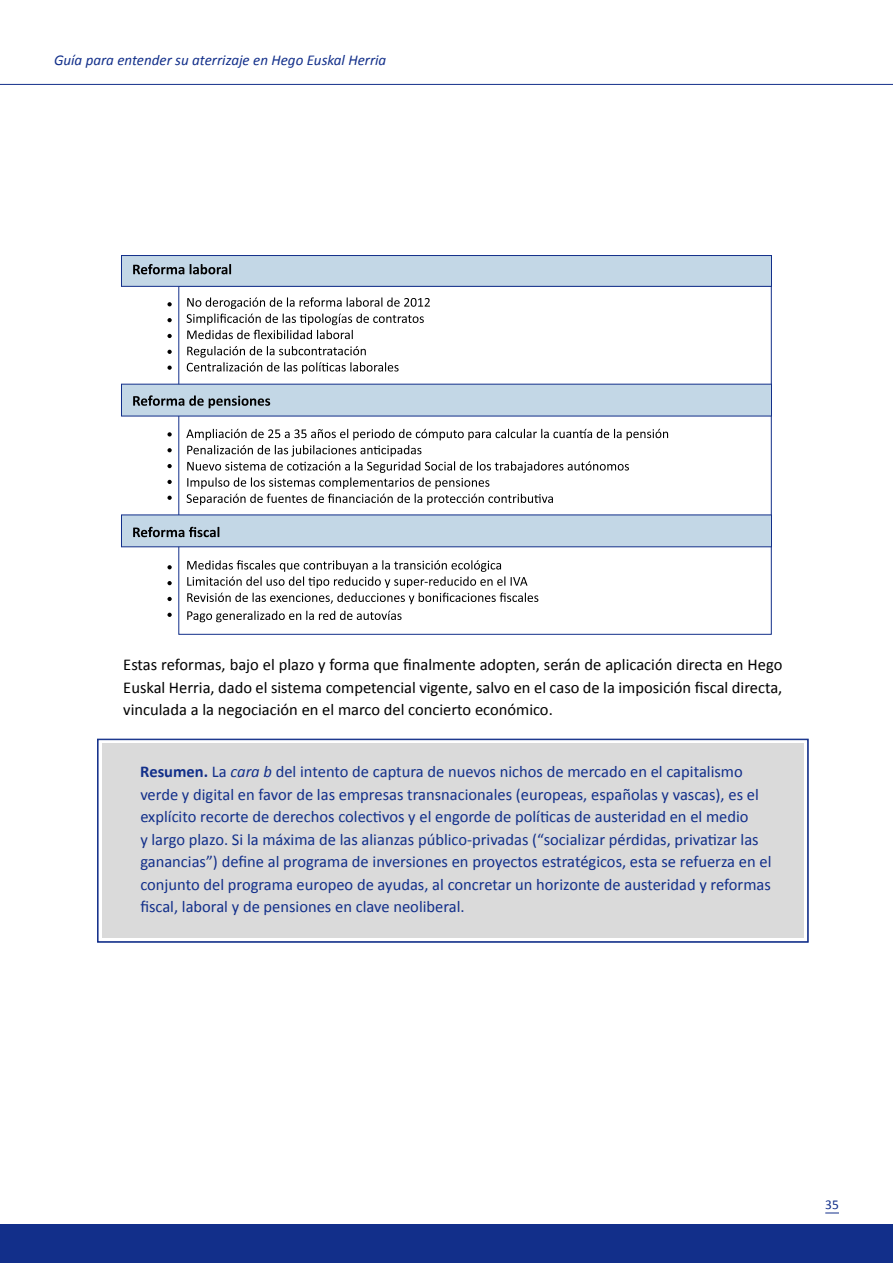
<style>
.page{position:relative;width:893px;height:1263px;background:#fff}
.page>*{position:absolute;margin:0;border:0;box-sizing:border-box;transform-origin:0 0}
.t1{font:16.5px/22.5px "Calibri";color:#122f8a}
.t2{font:16.5px/22.5px "Calibri";color:#000;text-align:justify}
.t3{font:italic 15px "Calibri";color:#122f8a}
.t4{font:13.5px "Calibri";color:#122f8a}
.s1{font-weight:700}
.s2{font-style:italic}
</style>
<div class="page">
<svg style="left:825px;top:1212px;width:14px;height:1px"></svg>
<hr style="left:0;top:84px;width:893px;height:1px;background:#122f8a">
<div style="left:0;top:1225px;width:893px;height:38px;background:#122f8a"></div>
<div style="left:97px;top:739px;width:707px;height:203px;background:#dadada"></div>
<div style="left:98px;top:739px;width:710px;height:203px;border:1px solid #122f8a"></div>
<div style="left:121px;top:255px;width:651px;height:32px;background:#c3d7e6;border:1px solid #122f8a"></div>
<div style="left:121px;top:384px;width:651px;height:32px;background:#c3d7e6"></div>
<div style="left:121px;top:514px;width:651px;height:33px;background:#c3d7e6"></div>
<svg style="left:187px;top:611px;width:215px;height:11px"></svg>
<svg style="left:187px;top:560px;width:351px;height:44px"></svg>
<svg style="left:133px;top:527px;width:86px;height:10px"></svg>
<svg style="left:186px;top:429px;width:482px;height:76px"></svg>
<svg style="left:133px;top:395px;width:137px;height:13px"></svg>
<svg style="left:187px;top:346px;width:212px;height:28px"></svg>
<svg style="left:187px;top:297px;width:243px;height:42px"></svg>
<svg style="left:133px;top:264px;width:98px;height:10px"></svg>
<svg style="left:167px;top:302px;width:5px;height:4px"></svg>
<svg style="left:167px;top:432px;width:5px;height:4px"></svg>
<svg style="left:167px;top:565px;width:5px;height:4px"></svg>
<svg style="left:167px;top:334px;width:5px;height:4px"></svg>
<svg style="left:167px;top:464px;width:5px;height:4px"></svg>
<svg style="left:167px;top:597px;width:5px;height:4px"></svg>
<svg style="left:167px;top:365px;width:5px;height:5px"></svg>
<svg style="left:167px;top:496px;width:5px;height:4px"></svg>
<svg style="left:167px;top:318px;width:5px;height:4px"></svg>
<svg style="left:167px;top:448px;width:5px;height:4px"></svg>
<svg style="left:167px;top:581px;width:5px;height:4px"></svg>
<svg style="left:167px;top:350px;width:5px;height:4px"></svg>
<svg style="left:167px;top:480px;width:5px;height:4px"></svg>
<svg style="left:167px;top:613px;width:5px;height:4px"></svg>
<p class="t3" style="left:54px;top:50px;width:334px">Guía para entender su aterrizaje en Hego Euskal Herria</p>
<p class="t2" style="left:123px;top:654px;width:661px">Estas reformas, bajo el plazo y forma que finalmente adopten, serán de aplicación directa en Hego Euskal Herria, dado el sistema competencial vigente, salvo en el caso de la imposición fiscal directa, vinculada a la negociación en el marco del concierto económico.</p>
<p class="t1" style="left:140px;top:761px;width:633px"><span class="s1">Resumen.</span> La <span class="s2">cara b</span> del intento de captura de nuevos nichos de mercado en el capitalismo verde y digital en favor de las empresas transnacionales (europeas, españolas y vascas), es el explícito recorte de derechos colectivos y el engorde de políticas de austeridad en el medio<br>y largo plazo. Si la máxima de las alianzas público-privadas (“socializar pérdidas, privatizar las ganancias”) define al programa de inversiones en proyectos estratégicos, esta se refuerza en el conjunto del programa europeo de ayudas, al concretar un horizonte de austeridad y reformas fiscal, laboral y de pensiones en clave neoliberal.</p>
<p class="t4" style="left:825px;top:1195px;width:15px">35</p>
</div>
